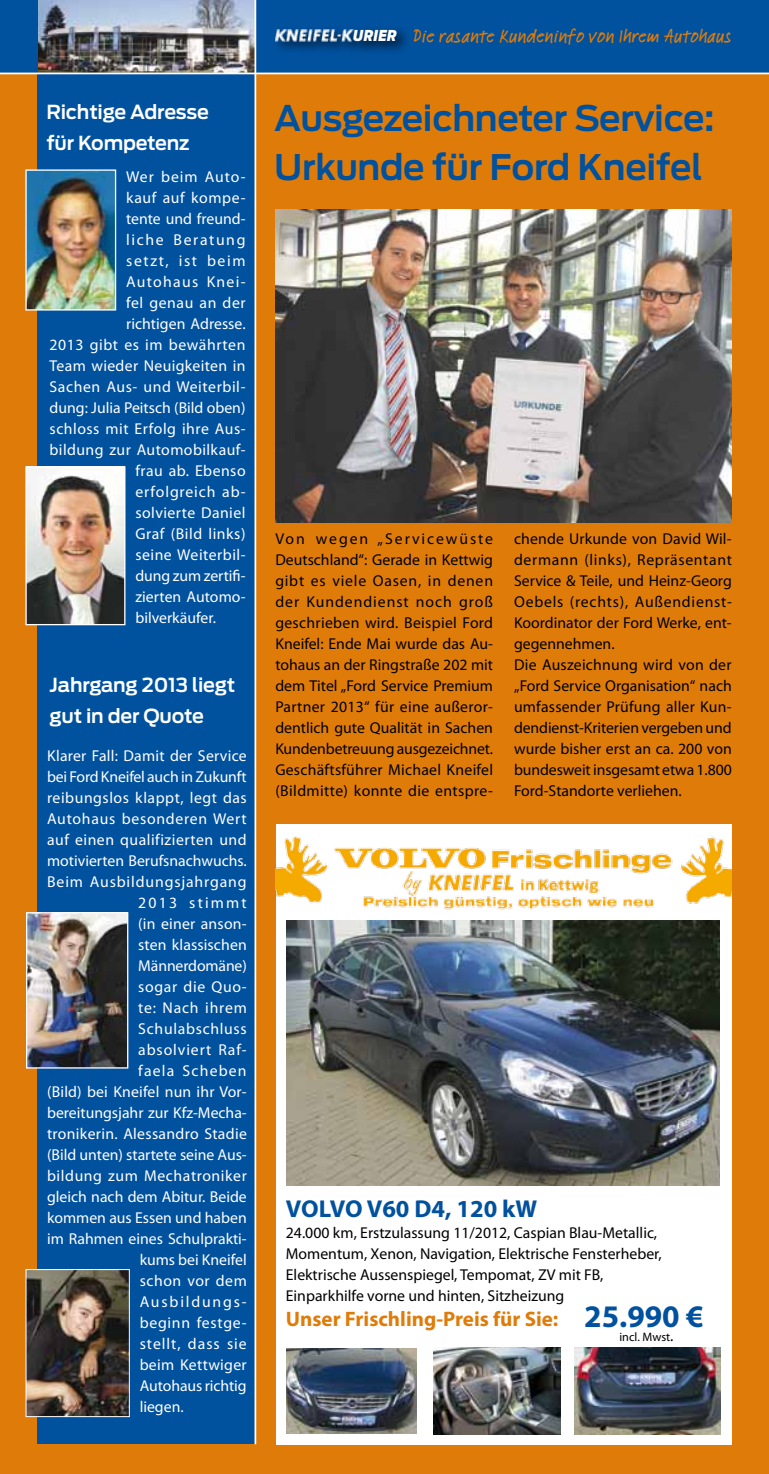
<style>
.page{position:relative;width:769px;height:1474px;background:#fff}
.page>*{position:absolute;margin:0;border:0;box-sizing:border-box;transform-origin:0 0}
.t1{font:600 35px/49px "Ford Antenna";letter-spacing:-.01em;color:#00519e}
.t2{font:700 24.5px "Myriad Pro";color:#00519e}
.t3{font:700 21px "Myriad Pro";color:#df7c09}
.t4{font:600 19.25px/31.5px "Ford Antenna";letter-spacing:-.01em;color:#fff}
.t5{font:500 19.25px "Feltpen Com";color:#df7c09}
.t6{font:15.75px/21px "Myriad Pro";color:#000}
.t7{font:15.75px "Myriad Pro";letter-spacing:.025em;color:#fff}
.t8{font:15.75px "Myriad Pro";color:#fff}
.t9{font:15.75px "Myriad Pro";letter-spacing:.055em;color:#fff}
.t10{font:15.75px "Myriad Pro";letter-spacing:.005em;color:#fff}
.t11{font:15.75px "Myriad Pro";letter-spacing:-.01em;color:#fff}
.t12{font:15.75px "Myriad Pro";letter-spacing:.045em;color:#fff}
.t13{font:15.75px "Myriad Pro";letter-spacing:.06em;color:#fff}
.t14{font:15.75px "Myriad Pro";letter-spacing:.105em;color:#fff}
.t15{font:15.75px "Myriad Pro";letter-spacing:.05em;color:#fff}
.t16{font:15.75px "Myriad Pro";letter-spacing:-.005em;color:#fff}
.t17{font:15.75px "Myriad Pro";letter-spacing:.08em;color:#fff}
.t18{font:15.75px "Myriad Pro";letter-spacing:.075em;color:#fff}
.t19{font:15.75px "Myriad Pro";letter-spacing:.115em;color:#fff}
.t20{font:15.75px "Myriad Pro";letter-spacing:.14em;color:#fff}
.t21{font:12.25px "Myriad Pro";color:#000}
.s1{font-family:"Ford Antenna Cond";font-weight:900;font-style:italic;font-size:14.88px;color:#fff}
.s2{font-size:31.5px;color:#00519e}
.s3{font-size:15.75px}
</style>
<div class="page">
<div style="left:0;top:0;width:769px;height:1473px;background:#df7c09"></div>
<div style="left:0;top:0;width:769px;height:73px;background:#00519e"></div>
<img style="left:38px;top:0;width:216px;height:73px">
<div style="left:38px;top:74px;width:217px;height:1370px;background:#00519e"></div>
<div style="left:272px;top:25px;width:139px;height:30px;background:#000;opacity:.75"></div>
<img style="left:276px;top:29px;width:80px;height:13px">
<hr style="left:0;top:73px;width:769px;height:1px;background:#fff">
<hr style="left:254px;top:0;width:2px;height:1444px;background:#fff">
<div style="left:276px;top:823px;width:455px;height:621px;background:#fff"></div>
<img style="left:27px;top:171px;width:87px;height:137px">
<div style="left:25px;top:169px;width:91px;height:141px;border:1px solid #fff"></div>
<img style="left:27px;top:468px;width:96px;height:155px">
<div style="left:25px;top:466px;width:100px;height:159px;border:1px solid #fff"></div>
<img style="left:28px;top:914px;width:98px;height:152px">
<div style="left:26px;top:912px;width:102px;height:156px;border:1px solid #fff"></div>
<img style="left:275px;top:210px;width:457px;height:312px">
<img style="left:28px;top:1271px;width:100px;height:143px">
<div style="left:26px;top:1269px;width:104px;height:147px;border:1px solid #fff"></div>
<img style="left:433px;top:1347px;width:128px;height:87px">
<img style="left:574px;top:1347px;width:146px;height:87px">
<img style="left:276px;top:823px;width:456px;height:90px">
<img style="left:286px;top:1348px;width:131px;height:85px">
<img style="left:286px;top:920px;width:433px;height:264px">
<p class="t4" style="left:46px;top:94px;width:164px">Richtige Adresse für Kompetenz</p>
<p class="t13" style="left:126px;top:167px;width:121px">Wer beim Auto-</p>
<p class="t7" style="left:126px;top:188px;width:121px">kauf auf kompe-</p>
<p class="t8" style="left:126px;top:209px;width:121px">tente und freund-</p>
<p class="t14" style="left:126px;top:230px;width:121px">liche Beratung</p>
<p class="t14" style="left:126px;top:251px;width:121px">setzt, ist beim</p>
<p class="t17" style="left:126px;top:272px;width:121px">Autohaus Knei-</p>
<p class="t7" style="left:126px;top:293px;width:121px">fel genau an der</p>
<p class="t10" style="left:126px;top:314px;width:121px">richtigen Adresse.</p>
<p class="t7" style="left:50px;top:335px;width:197px">2013 gibt es im bewährten</p>
<p class="t7" style="left:50px;top:356px;width:197px">Team wieder Neuigkeiten in</p>
<p class="t7" style="left:50px;top:377px;width:197px">Sachen Aus- und Weiterbil-</p>
<p class="t8" style="left:50px;top:398px;width:197px">dung: Julia Peitsch (Bild oben)</p>
<p class="t7" style="left:50px;top:419px;width:197px">schloss mit Erfolg ihre Aus-</p>
<p class="t7" style="left:50px;top:440px;width:198px">bildung zur Automobilkauf-</p>
<p class="t7" style="left:135px;top:461px;width:112px">frau ab. Ebenso</p>
<p class="t9" style="left:135px;top:482px;width:112px">erfolgreich ab-</p>
<p class="t7" style="left:135px;top:503px;width:112px">solvierte Daniel</p>
<p class="t7" style="left:135px;top:524px;width:112px">Graf (Bild links)</p>
<p class="t7" style="left:135px;top:545px;width:112px">seine Weiterbil-</p>
<p class="t8" style="left:135px;top:566px;width:112px">dung zum zertifi-</p>
<p class="t10" style="left:135px;top:587px;width:112px">zierten Automo-</p>
<p class="t8" style="left:135px;top:608px;width:82px">bilverkäufer.</p>
<p class="t4" style="left:50px;top:667px;width:187px">Jahrgang 2013 liegt gut in der Quote</p>
<p class="t7" style="left:47px;top:746px;width:201px">Klarer Fall: Damit der Service</p>
<p class="t11" style="left:47px;top:767px;width:201px">bei Ford Kneifel auch in Zukunft</p>
<p class="t7" style="left:47px;top:788px;width:201px">reibungslos klappt, legt das</p>
<p class="t12" style="left:47px;top:809px;width:201px">Autohaus besonderen Wert</p>
<p class="t7" style="left:47px;top:830px;width:201px">auf einen qualifizierten und</p>
<p class="t8" style="left:47px;top:851px;width:201px">motivierten Berufsnachwuchs.</p>
<p class="t9" style="left:47px;top:872px;width:201px">Beim Ausbildungsjahrgang</p>
<p class="t20" style="left:138px;top:893px;width:110px">2013 stimmt</p>
<p class="t7" style="left:138px;top:914px;width:110px">(in einer anson-</p>
<p class="t10" style="left:138px;top:935px;width:110px">sten klassischen</p>
<p class="t11" style="left:138px;top:956px;width:110px">Männerdomäne)</p>
<p class="t7" style="left:138px;top:977px;width:110px">sogar die Quo-</p>
<p class="t15" style="left:138px;top:998px;width:110px">te: Nach ihrem</p>
<p class="t12" style="left:138px;top:1019px;width:110px">Schulabschluss</p>
<p class="t9" style="left:138px;top:1040px;width:110px">absolviert Raf-</p>
<p class="t18" style="left:138px;top:1061px;width:110px">faela Scheben</p>
<p class="t7" style="left:47px;top:1082px;width:201px">(Bild) bei Kneifel nun ihr Vor-</p>
<p class="t8" style="left:47px;top:1103px;width:201px">bereitungsjahr zur Kfz-Mecha-</p>
<p class="t7" style="left:47px;top:1124px;width:201px">tronikerin. Alessandro Stadie</p>
<p class="t8" style="left:47px;top:1145px;width:201px">(Bild unten) startete seine Aus-</p>
<p class="t7" style="left:47px;top:1166px;width:201px">bildung zum Mechatroniker</p>
<p class="t8" style="left:47px;top:1187px;width:201px">gleich nach dem Abitur. Beide</p>
<p class="t8" style="left:47px;top:1208px;width:201px">kommen aus Essen und haben</p>
<p class="t8" style="left:47px;top:1229px;width:201px">im Rahmen eines Schulprakti-</p>
<p class="t8" style="left:140px;top:1250px;width:109px">kums bei Kneifel</p>
<p class="t7" style="left:140px;top:1271px;width:109px">schon vor dem</p>
<p class="t19" style="left:140px;top:1292px;width:109px">Ausbildungs-</p>
<p class="t15" style="left:140px;top:1313px;width:109px">beginn festge-</p>
<p class="t13" style="left:140px;top:1334px;width:109px">stellt, dass sie</p>
<p class="t7" style="left:140px;top:1355px;width:109px">beim Kettwiger</p>
<p class="t16" style="left:140px;top:1376px;width:109px">Autohaus richtig</p>
<p class="t7" style="left:140px;top:1397px;width:45px">liegen.</p>
<p class="t5" style="left:353px;top:22px;width:380px"><span class="s1">URIER</span> Die rasante Kundeninfo von Ihrem Autohaus</p>
<h1 class="t1" style="left:274px;top:90px;width:442px">Ausgezeichneter Service:<br>Urkunde für Ford Kneifel</h1>
<p class="t6" style="left:275px;top:528px;width:219px;text-align:justify">Von wegen „Servicewüste Deutschland“: Gerade in Kettwig gibt es viele Oasen, in denen der Kundendienst noch groß geschrieben wird. Beispiel Ford Kneifel: Ende Mai wurde das Au&shy;tohaus an der Ringstraße 202 mit dem Titel „Ford Service Premium Partner 2013“ für eine außeror&shy;dentlich gute Qualität in Sachen Kundenbetreuung ausgezeichnet.<br>Geschäftsführer Michael Kneifel (Bildmitte) konnte die entspre-</p>
<p class="t6" style="left:514px;top:528px;width:219px">chende Urkunde von David Wil&shy;dermann (links), Repräsentant<br>Service &amp; Teile, und Heinz-Georg<br>Oebels (rechts), Außendienst-<br>Koordinator der Ford Werke, ent&shy;gegennehmen.<br>Die Auszeichnung wird von der „Ford Service Organisation“ nach umfassender Prüfung aller Kun&shy;dendienst-Kriterien vergeben und wurde bisher erst an ca. 200 von bundesweit insgesamt etwa 1.800<br>Ford-Standorte verliehen.</p>
<h2 class="t2" style="left:286px;top:1192px;width:253px">VOLVO V60 D4, 120 kW</h2>
<p class="t6" style="left:286px;top:1221px;width:377px">24.000 km, Erstzulassung 11/2012, Caspian Blau-Metallic, Momentum, Xenon, Navigation, Elektrische Fensterheber, Elektrische Aussenspiegel, Tempomat, ZV mit FB, Einparkhilfe vorne und hinten, Sitzheizung</p>
<h3 class="t3" style="left:286px;top:1305px;width:419px">Unser Frischling-Preis für Sie: <span class="s2">25.990 €</span></h3>
<p class="t21" style="left:619px;top:1329px;width:56px">incl. Mwst<span class="s3">.</span></p>
</div>
